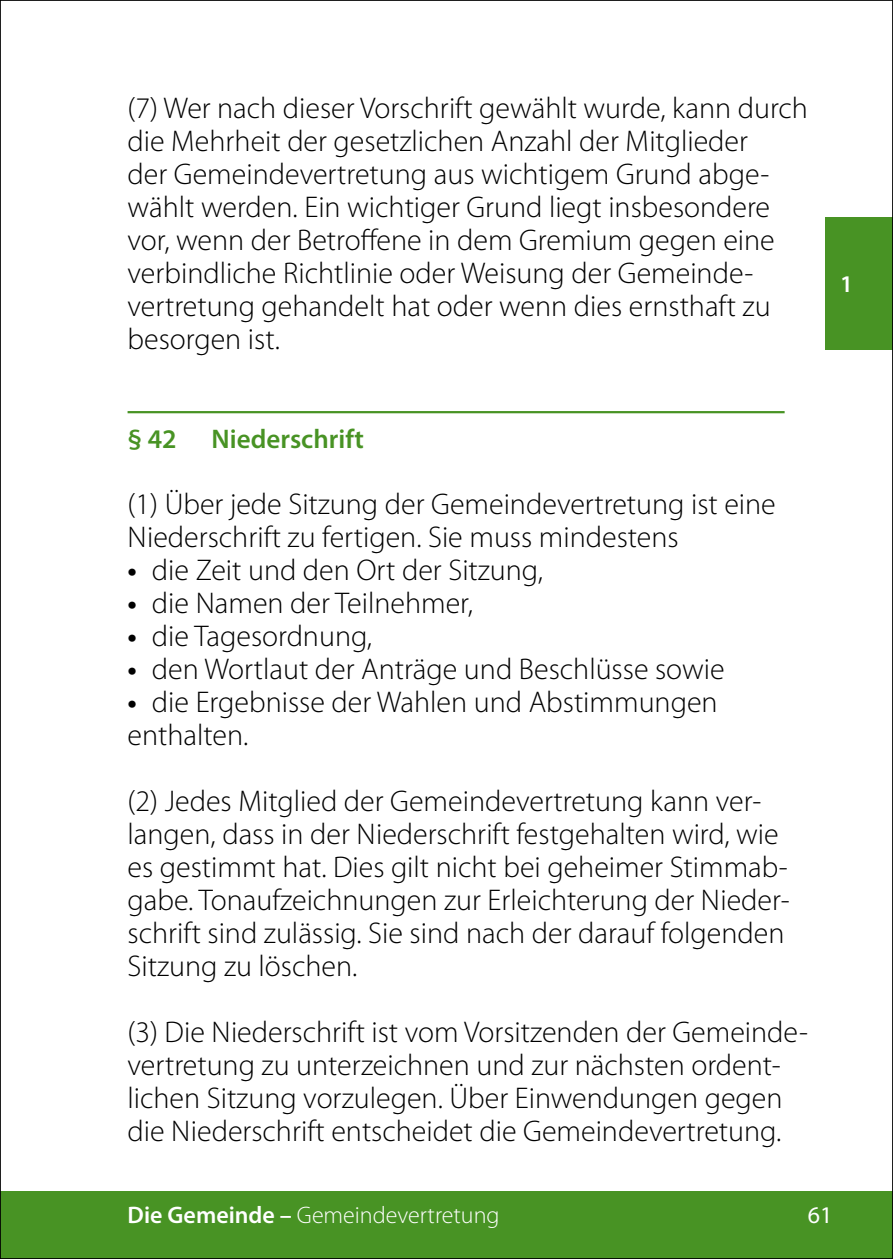
<style>
.page{position:relative;width:893px;height:1259px;background:#fff}
.page>*{position:absolute;margin:0;border:0;box-sizing:border-box;transform-origin:0 0}
.t1{font:300 30px/33px "Myriad Pro";color:#000}
.t2{font:600 27px "Myriad Pro";color:#489324}
.t3{font:300 24px "Myriad Pro";color:#fff}
.t4{font:24px "Myriad Pro";color:#fff}
.t5{font:600 24px "Myriad Pro";color:#fff}
.s1{font-weight:600}
</style>
<div class="page">
<div style="left:0;top:1191px;width:893px;height:68px;background:#489324"></div>
<div style="left:825px;top:217px;width:68px;height:132px;background:#489324"></div>
<hr style="left:128px;top:411px;width:657px;height:2px;background:#489324">
<p class="t1" style="left:128px;top:91px;width:682px">(7) Wer nach dieser Vorschrift gewählt wurde, kann durch die Mehrheit der gesetzlichen Anzahl der Mitglieder<br>der Gemeindevertretung aus wichtigem Grund abge&shy;wählt werden. Ein wichtiger Grund liegt insbesondere vor, wenn der Betroffene in dem Gremium gegen eine verbindliche Richtlinie oder Weisung der Gemeinde&shy;vertretung gehandelt hat oder wenn dies ernsthaft zu besorgen ist.</p>
<p class="t5" style="left:840px;top:269px;width:14px">1</p>
<p class="t2" style="left:128px;top:422px;width:51px">§ 42</p>
<p class="t2" style="left:212px;top:422px;width:154px">Niederschrift</p>
<p class="t1" style="left:128px;top:487px;width:650px">(1) Über jede Sitzung der Gemeindevertretung ist eine<br>Niederschrift zu fertigen. Sie muss mindestens</p>
<p class="t1" style="left:128px;top:553px;width:417px"><span class="s1">•</span> die Zeit und den Ort der Sitzung,</p>
<p class="t1" style="left:128px;top:586px;width:347px"><span class="s1">•</span> die Namen der Teilnehmer,</p>
<p class="t1" style="left:128px;top:619px;width:246px"><span class="s1">•</span> die Tagesordnung,</p>
<p class="t1" style="left:128px;top:652px;width:598px"><span class="s1">•</span> den Wortlaut der Anträge und Beschlüsse sowie</p>
<p class="t1" style="left:128px;top:685px;width:592px"><span class="s1">•</span> die Ergebnisse der Wahlen und Abstimmungen enthalten.</p>
<p class="t1" style="left:128px;top:784px;width:664px">(2) Jedes Mitglied der Gemeindevertretung kann ver&shy;langen, dass in der Niederschrift festgehalten wird, wie es gestimmt hat. Dies gilt nicht bei geheimer Stimmab&shy;gabe. Tonaufzeichnungen zur Erleichterung der Nieder&shy;schrift sind zulässig. Sie sind nach der darauf folgenden Sitzung zu löschen.</p>
<p class="t1" style="left:128px;top:1015px;width:682px">(3) Die Niederschrift ist vom Vorsitzenden der Gemeinde&shy;vertretung zu unterzeichnen und zur nächsten ordent&shy;lichen Sitzung vorzulegen. Über Einwendungen gegen die Niederschrift entscheidet die Gemeindevertretung.</p>
<p class="t3" style="left:128px;top:1200px;width:374px"><span class="s1">Die Gemeinde –</span> Gemeindevertretung</p>
<p class="t4" style="left:808px;top:1200px;width:26px">61</p>
</div>
